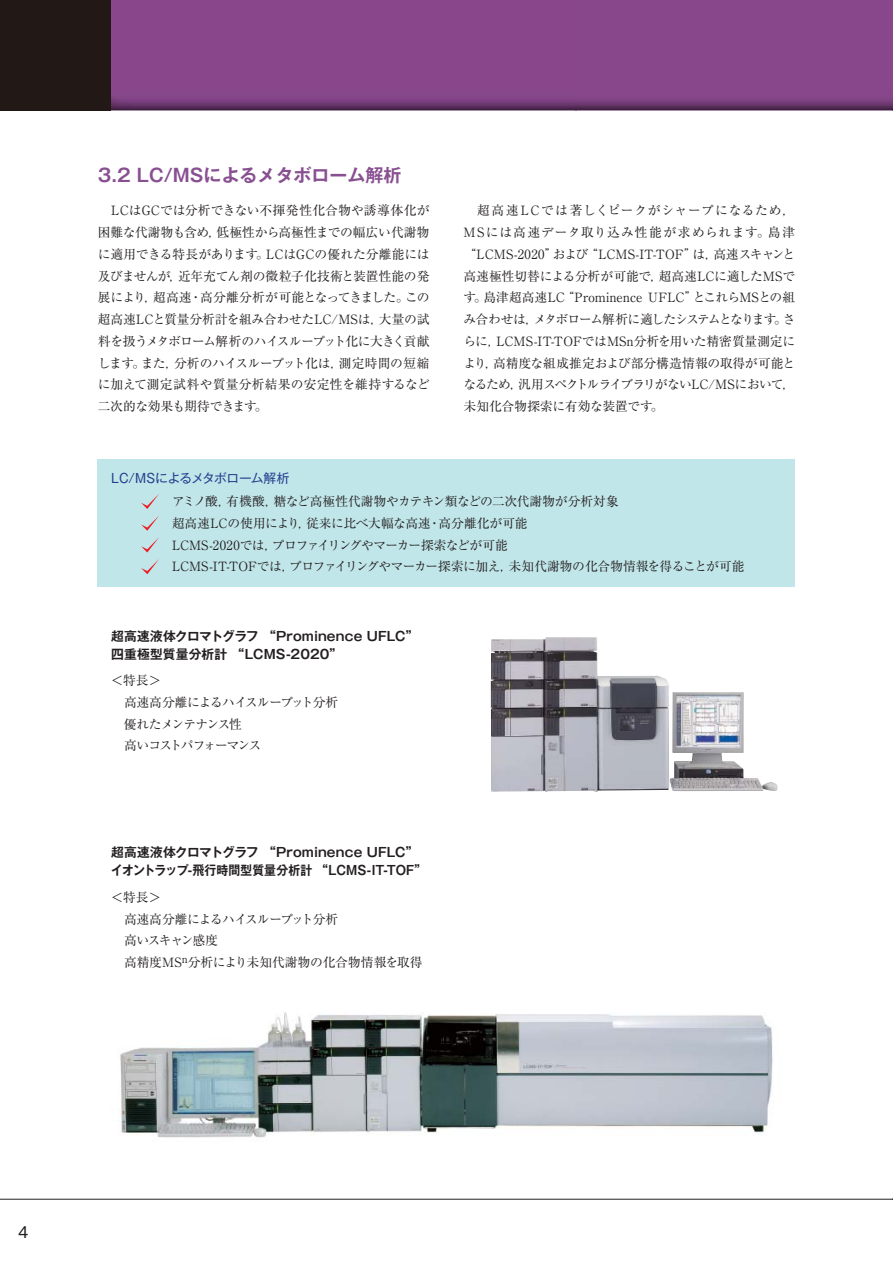
<style>
.page{position:relative;width:893px;height:1263px;background:#fff}
.page>*{position:absolute;margin:0;border:0;box-sizing:border-box;transform-origin:0 0}
.t1{font:18px "Gothic MB101 Pro De Bold 90 msp RKSJ H";color:#885091}
.t2{font:15px "Gothic MB101 Pro Regular 90 msp RKSJ H";color:#231f20}
.t3{font:12.75px/21.8px "Ryumin Pro Regular 90 msp RKSJ H";letter-spacing:-.03em;color:#231f20;text-align:justify}
.t4{font:12.75px/18px "Gothic MB101 Pro De Bold 90 msp RKSJ H";letter-spacing:.005em;color:#231f20}
.t5{font:12.75px/21.8px "Ryumin Pro Regular 90 msp RKSJ H";letter-spacing:-.075em;color:#231f20}
.t6{font:12.75px "Gothic MB101 Pro Regular 90 msp RKSJ H";letter-spacing:-.03em;color:#25408e}
</style>
<div class="page">
<img style="left:111px;top:0;width:781px;height:111px">
<div style="left:0;top:0;width:111px;height:111px;background:#221815"></div>
<hr style="left:0;top:1199px;width:893px;height:1px;background:#231f20">
<div style="left:98px;top:459px;width:697px;height:128px;background:#c1e6e9"></div>
<svg style="left:141px;top:494px;width:18px;height:15px"></svg>
<svg style="left:141px;top:516px;width:18px;height:15px"></svg>
<svg style="left:141px;top:537px;width:18px;height:15px"></svg>
<svg style="left:141px;top:559px;width:18px;height:15px"></svg>
<img style="left:491px;top:637px;width:287px;height:155px">
<img style="left:120px;top:1012px;width:653px;height:126px">
<svg style="left:892px;top:0;width:1px;height:111px"></svg>
<h1 class="t1" style="left:98px;top:168px;width:305px">3.2 LC/MSによるメタボローム解析</h1>
<p class="t3" style="left:98px;top:201px;width:333px;text-indent:13px">LCはGCでは分析できない不揮発性化合物や誘導体化が困難な代謝物も含め，低極性から高極性までの幅広い代謝物に適用できる特長があります。LCはGCの優れた分離能には及びませんが，近年充てん剤の微粒子化技術と装置性能の発展により，超高速・高分離分析が可能となってきました。この超高速LCと質量分析計を組み合わせたLC/MSは，大量の試料を扱うメタボローム解析のハイスループット化に大きく貢献します。また，分析のハイスループット化は，測定時間の短縮に加えて測定試料や質量分析結果の安定性を維持するなど二次的な効果も期待できます。</p>
<p class="t3" style="left:463px;top:201px;width:333px;text-indent:13px">超高速LCでは著しくピークがシャープになるため，MSには高速データ取り込み性能が求められます。島津“LCMS-2020”および“LCMS-IT-TOF”は，高速スキャンと高速極性切替による分析が可能で，超高速LCに適したMSです。島津超高速LC“Prominence UFLC”とこれらMSとの組み合わせは，メタボローム解析に適したシステムとなります。さらに，LCMS-IT-TOFではMSn分析を用いた精密質量測定により，高精度な組成推定および部分構造情報の取得が可能となるため，汎用スペクトルライブラリがないLC/MSにおいて，未知化合物探索に有効な装置です。</p>
<p class="t6" style="left:111px;top:473px;width:180px">LC/MSによるメタボローム解析</p>
<p class="t3" style="left:159px;top:492px;width:587px;text-align:left">　アミノ酸，有機酸，糖など高極性代謝物やカテキン類などの二次代謝物が分析対象<br>　超高速LCの使用により，従来に比べ大幅な高速・高分離化が可能<br>　LCMS-2020では，プロファイリングやマーカー探索などが可能<br>　LCMS-IT-TOFでは，プロファイリングやマーカー探索に加え，未知代謝物の化合物情報を得ることが可能</p>
<p class="t4" style="left:111px;top:628px;width:309px">超高速液体クロマトグラフ “Prominence UFLC”四重極型質量分析計 “LCMS-2020”</p>
<p class="t5" style="left:111px;top:671px;width:228px">＜特長＞<br>　高速高分離によるハイスループット分析　優れたメンテナンス性<br>　高いコストパフォーマンス</p>
<p class="t4" style="left:111px;top:845px;width:317px">超高速液体クロマトグラフ “Prominence UFLC”イオントラップ-飛行時間型質量分析計 “LCMS-IT-TOF”</p>
<p class="t3" style="left:111px;top:888px;width:313px;text-align:left">＜特長＞<br>　高速高分離によるハイスループット分析<br>　高いスキャン感度<br>　高精度MS<sup>n</sup>分析により未知代謝物の化合物情報を取得</p>
<p class="t2" style="left:18px;top:1226px;width:12px">4</p>
</div>
